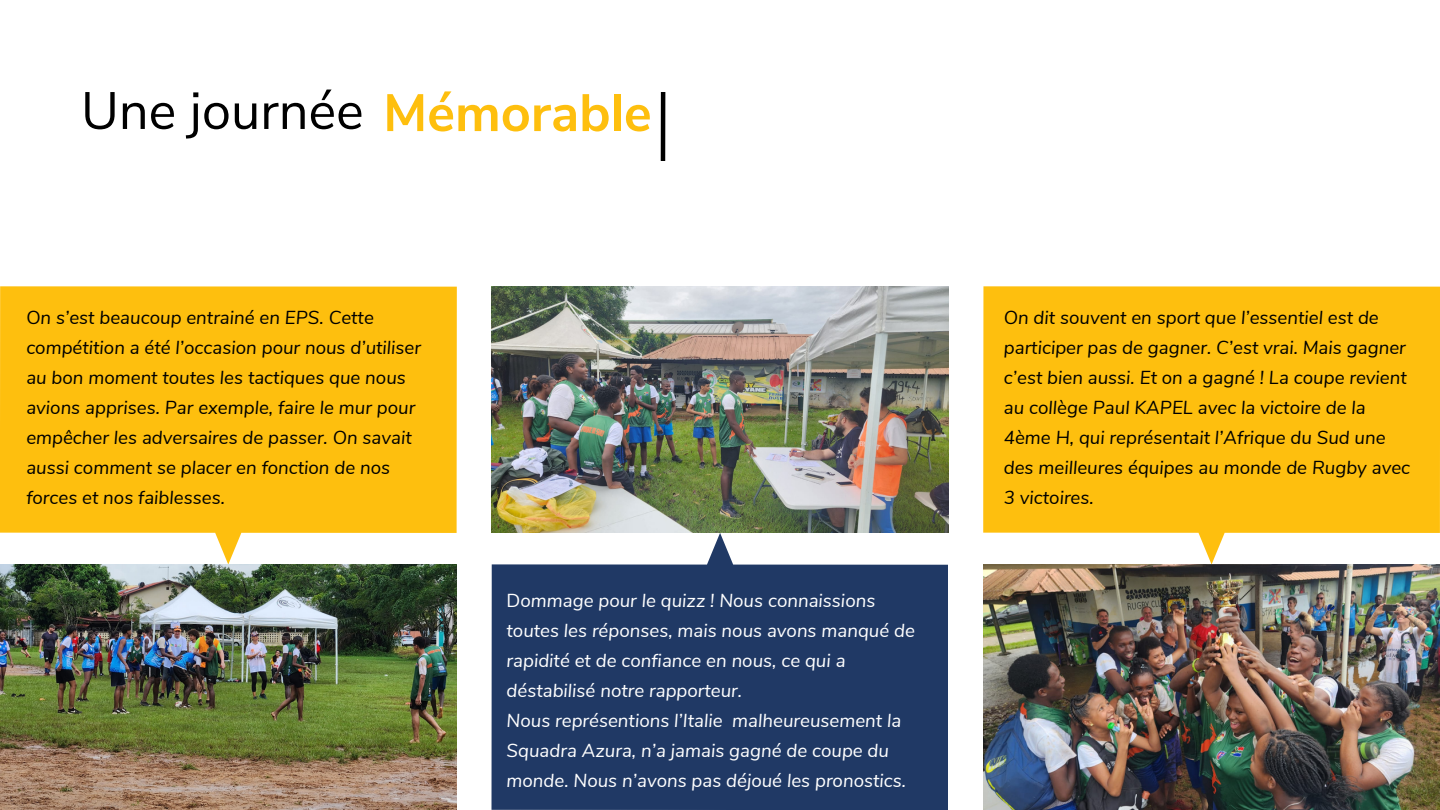
<style>
.page{position:relative;width:1440px;height:810px;background:#fff}
.page>*{position:absolute;margin:0;border:0;box-sizing:border-box;transform-origin:0 0}
.t1{font:52.4px "Nunito Sans";color:#000}
.t2{font:700 52.4px "Nunito Sans";color:#febf0e}
.t3{font:italic 18.8px/30px "Nunito Sans";color:#000}
.t4{font:italic 18.8px/30px "Nunito Sans";color:#fff}
.s1{font-style:normal}
</style>
<div class="page">
<hr style="left:661px;top:92px;width:4px;height:69px;background:#000">
<svg style="left:0;top:286px;width:457px;height:279px;background:#fdc529"></svg>
<svg style="left:983px;top:286px;width:457px;height:279px;background:#fdc529"></svg>
<img style="left:492px;top:286px;width:456px;height:246px">
<img style="left:0;top:565px;width:457px;height:245px">
<svg style="left:492px;top:533px;width:456px;height:277px;background:#384e76"></svg>
<img style="left:983px;top:565px;width:457px;height:245px">
<p class="t1" style="left:81px;top:76px;width:284px">Une journée</p>
<p class="t2" style="left:383px;top:78px;width:270px">Mémorable</p>
<p class="t3" style="left:26px;top:302px;width:396px"><span class="s1">O</span>n s’est beaucoup entrainé en EPS. Cette compétition a été l’occasion pour nous d’utiliser au bon moment toutes les tactiques que nous avions apprises. Par exemple, faire le mur pour empêcher les adversaires de passer. On savait aussi comment se placer en fonction de nos forces et nos faiblesses.</p>
<p class="t4" style="left:507px;top:586px;width:410px"><span class="s1">D</span>ommage pour le quizz ! Nous connaissions toutes les réponses, mais nous avons manqué de rapidité et de confiance en nous, ce qui a déstabilisé notre rapporteur.</p>
<p class="t4" style="left:507px;top:706px;width:401px">Nous représentions l’Italie malheureusement la<br>Squadra Azura, n’a jamais gagné de coupe du monde. Nous n’avons pas déjoué les pronostics.</p>
<p class="t3" style="left:1004px;top:302px;width:408px">On dit souvent en sport que l’essentiel est de participer pas de gagner. C’est vrai. Mais gagner c’est bien aussi. Et on a gagné ! La coupe revient au collège Paul KAPEL avec la victoire de la 4ème H, qui représentait l’Afrique du Sud une des meilleures équipes au monde de Rugby avec 3 victoires.</p>
</div>
